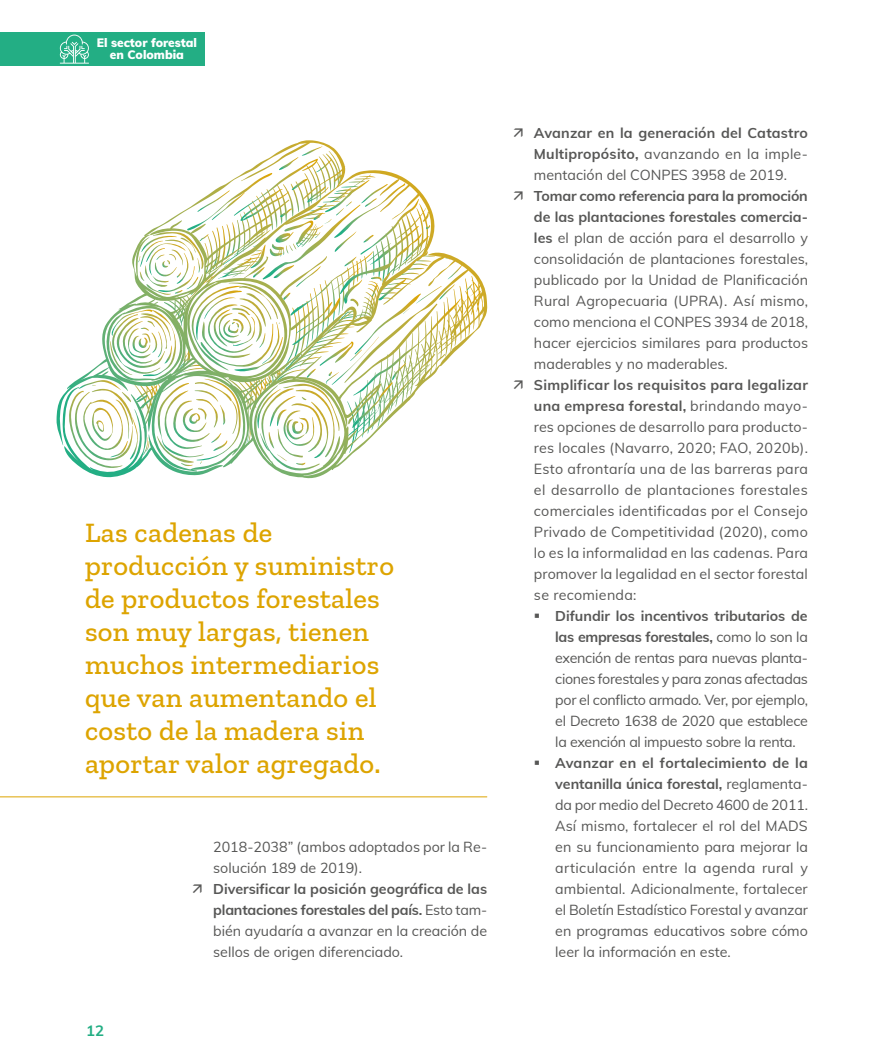
<style>
.page{position:relative;width:893px;height:1063px;background:#fff}
.page>*{position:absolute;margin:0;border:0;box-sizing:border-box;transform-origin:0 0}
.t1{font:500 28.5px/33px "Zilla Slab";letter-spacing:.01em;color:#dda400}
.t2{font:700 15px "Mulish";color:#23ae84}
.t3{font:14.25px/21px "Mulish";color:#575756;text-align:justify}
.t4{font:900 12px/12px "Mulish";color:#fff;text-align:center}
.s1{font-weight:700}
</style>
<div class="page">
<div style="left:0;top:32px;width:205px;height:34px;background:#23ae84"></div>
<svg style="left:60px;top:35px;width:29px;height:29px"></svg>
<hr style="left:0;top:796px;width:487px;height:1px;background:#dda400">
<svg style="left:67px;top:143px;width:407px;height:331px"></svg>
<p class="t4" style="left:97px;top:36px;width:102px">El sector forestal en Colombia</p>
<h1 class="t1" style="left:85px;top:516px;width:311px">Las cadenas de producción y suministro de productos forestales son muy largas, tienen muchos intermediarios que van aumentando el costo de la madera sin aportar valor agregado.</h1>
<p class="t2" style="left:86px;top:1019px;width:19px">12</p>
<p class="t3" style="left:213px;top:836px;width:275px">2018-2038” (ambos adoptados por la Re&shy;solución 189 de 2019).</p>
<p class="t3" style="left:213px;top:878px;width:275px"><span class="s1">Diversificar la posición geográfica de las plantaciones forestales del país.</span> Esto tam&shy;bién ayudaría a avanzar en la creación de sellos de origen diferenciado.</p>
<p class="t3" style="left:534px;top:122px;width:275px"><span class="s1">Avanzar en la generación del Catastro Multipropósito,</span> avanzando en la imple&shy;mentación del CONPES 3958 de 2019.</p>
<p class="t3" style="left:534px;top:185px;width:276px"><span class="s1">Tomar como referencia para la promoción de las plantaciones forestales comercia&shy;les</span> el plan de acción para el desarrollo y consolidación de plantaciones forestales, publicado por la Unidad de Planificación Rural Agropecuaria (UPRA). Así mismo, como menciona el CONPES 3934 de 2018, hacer ejercicios similares para productos maderables y no maderables.</p>
<p class="t3" style="left:534px;top:374px;width:276px"><span class="s1">Simplificar los requisitos para legalizar una empresa forestal,</span> brindando mayo&shy;res opciones de desarrollo para producto&shy;res locales (Navarro, 2020; FAO, 2020b).<br>Esto afrontaría una de las barreras para el desarrollo de plantaciones forestales comerciales identificadas por el Consejo Privado de Competitividad (2020), como lo es la informalidad en las cadenas. Para promover la legalidad en el sector forestal se recomienda:</p>
<p class="t3" style="left:555px;top:605px;width:254px"><span class="s1">Difundir los incentivos tributarios de las empresas forestales,</span> como lo son la exención de rentas para nuevas planta&shy;ciones forestales y para zonas afectadas por el conflicto armado. Ver, por ejemplo, el Decreto 1638 de 2020 que establece la exención al impuesto sobre la renta.</p>
<p class="t3" style="left:555px;top:752px;width:254px"><span class="s1">Avanzar en el fortalecimiento de la ventanilla única forestal,</span> reglamenta&shy;da por medio del Decreto 4600 de 2011.<br>Así mismo, fortalecer el rol del MADS en su funcionamiento para mejorar la articulación entre la agenda rural y ambiental. Adicionalmente, fortalecer el Boletín Estadístico Forestal y avanzar en programas educativos sobre cómo leer la información en este.</p>
</div>
